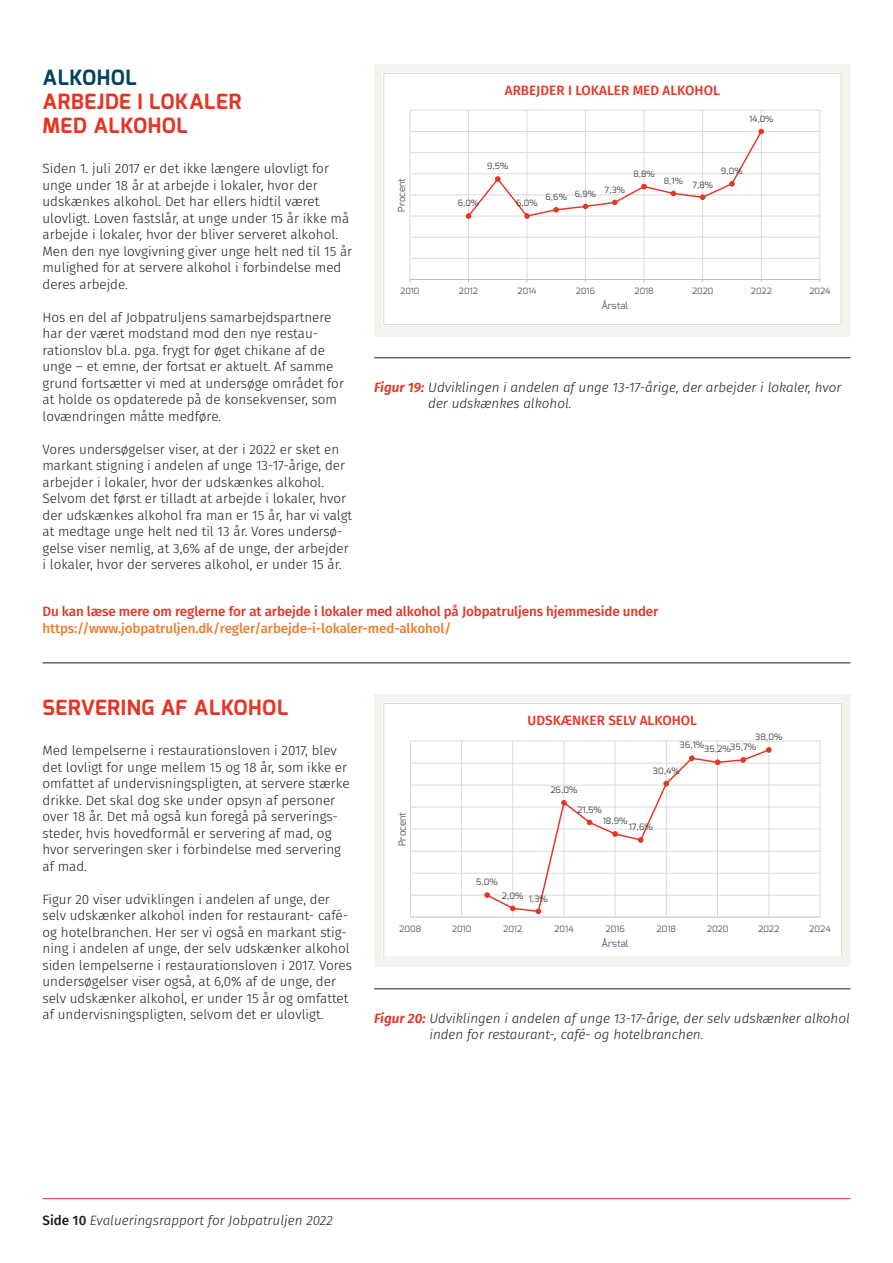
<style>
.page{position:relative;width:893px;height:1263px;background:#fff}
.page>*{position:absolute;margin:0;border:0;box-sizing:border-box;transform-origin:0 0}
.Mellemoverskrift_stø{font:700 21px/24px "Exo";letter-spacing:.03em;color:#e63424}
.Mellemoverskrift_stø-2{font:700 21px "Exo";letter-spacing:.03em;color:#004360}
.Brød{font:300 13.5px/16.5px "Fira Sans";color:#1d1d1b}
.Brød-2{font:italic 300 13.5px/16.5px "Fira Sans";color:#1d1d1b}
.Brød-3{font:500 13.5px/16.5px "Fira Sans";letter-spacing:-.01em;color:#e63424}
.t1{font:9.75px "Exo";color:#5b5a5a}
.t2{font:9.6px "Exo";color:#5b5a5a}
.t3{font:8.7px "Exo";letter-spacing:.005em;color:#414141}
.t4{font:8.7px "Exo";letter-spacing:.005em;color:#5b5a5a}
.t5{font:8.55px "Exo";color:#414141}
.t6{font:8.55px "Exo";letter-spacing:.005em;color:#5b5a5a}
.s1{font-weight:600;color:#e63424}
.s2{color:#ea7f2f}
.s3{font-weight:500;font-style:normal}
</style>
<div class="page">
<hr style="left:43px;top:1198px;width:807px;height:1px;background:#e63424">
<hr style="left:43px;top:663px;width:807px;height:1px;background:#1d1d1b">
<div style="left:374px;top:64px;width:476px;height:272px;background:#f6f3ee"></div>
<div style="left:384px;top:73px;width:457px;height:251px;background:#fff"></div>
<hr style="left:410px;top:258px;width:410px;height:1px;background:#dadada">
<hr style="left:410px;top:237px;width:410px;height:1px;background:#dadada">
<hr style="left:410px;top:216px;width:410px;height:1px;background:#dadada">
<hr style="left:410px;top:195px;width:410px;height:1px;background:#dadada">
<hr style="left:410px;top:173px;width:410px;height:1px;background:#dadada">
<hr style="left:410px;top:152px;width:410px;height:1px;background:#dadada">
<hr style="left:410px;top:131px;width:410px;height:1px;background:#dadada">
<hr style="left:410px;top:110px;width:410px;height:1px;background:#dadada">
<hr style="left:410px;top:110px;width:1px;height:169px;background:#dadada">
<hr style="left:468px;top:110px;width:1px;height:169px;background:#dadada">
<hr style="left:526px;top:110px;width:1px;height:169px;background:#dadada">
<hr style="left:585px;top:110px;width:1px;height:169px;background:#dadada">
<hr style="left:644px;top:110px;width:1px;height:169px;background:#dadada">
<hr style="left:702px;top:110px;width:1px;height:169px;background:#dadada">
<hr style="left:761px;top:110px;width:1px;height:169px;background:#dadada">
<hr style="left:819px;top:110px;width:1px;height:169px;background:#dadada">
<hr style="left:410px;top:279px;width:410px;height:1px;background:#c0bfbf">
<svg style="left:466px;top:129px;width:298px;height:90px"></svg>
<div style="left:383px;top:73px;width:458px;height:252px;border:1px solid #dadada"></div>
<hr style="left:374px;top:358px;width:476px;height:1px;background:#1d1d1b">
<div style="left:374px;top:694px;width:476px;height:272px;background:#f6f3ee"></div>
<svg style="left:383px;top:703px;width:459px;height:252px;background:#fcfbfb"></svg>
<hr style="left:374px;top:988px;width:476px;height:1px;background:#1d1d1b">
<p class="Mellemoverskrift_stø-2" style="left:43px;top:64px;width:96px">ALKOHOL</p>
<p class="Mellemoverskrift_stø" style="left:43px;top:89px;width:200px">ARBEJDE I LOKALER<br>MED ALKOHOL</p>
<p class="Brød" style="left:43px;top:160px;width:311px">Siden 1. juli 2017 er det ikke længere ulovligt for unge under 18 år at arbejde i lokaler, hvor der udskænkes alkohol. Det har ellers hidtil været ulovligt. Loven fastslår, at unge under 15 år ikke må arbejde i lokaler, hvor der bliver serveret alkohol.<br>Men den nye lovgivning giver unge helt ned til 15 år mulighed for at servere alkohol i forbindelse med deres arbejde.</p>
<p class="Brød" style="left:43px;top:309px;width:303px">Hos en del af Jobpatruljens samarbejdspartnere har der været modstand mod den nye restau&shy;rationslov bl.a. pga. frygt for øget chikane af de unge – et emne, der fortsat er aktuelt. Af samme grund fortsætter vi med at undersøge området for at holde os opdaterede på de konsekvenser, som lovændringen måtte medføre.</p>
<p class="Brød" style="left:43px;top:441px;width:311px">Vores undersøgelser viser, at der i 2022 er sket en markant stigning i andelen af unge 13-17-årige, der arbejder i lokaler, hvor der udskænkes alkohol.<br>Selvom det først er tilladt at arbejde i lokaler, hvor der udskænkes alkohol fra man er 15 år, har vi valgt at medtage unge helt ned til 13 år. Vores undersø&shy;gelse viser nemlig, at 3,6% af de unge, der arbejder i lokaler, hvor der serveres alkohol, er under 15 år.</p>
<p class="t2" style="left:396px;top:212px;width:35px;rotate:-90deg">Procent</p>
<p class="Brød-3" style="left:505px;top:82px;width:216px">ARBEJDER I LOKALER MED ALKOHOL</p>
<p class="t5" style="left:749px;top:113px;width:26px">14,0%</p>
<p class="t5" style="left:487px;top:161px;width:23px">9,5%</p>
<p class="t5" style="left:458px;top:198px;width:23px">6,0%</p>
<p class="t5" style="left:516px;top:198px;width:23px">6,0%</p>
<p class="t5" style="left:546px;top:190px;width:52px">6,6% 6,9%</p>
<p class="t5" style="left:605px;top:184px;width:22px">7,3%</p>
<p class="t5" style="left:633px;top:168px;width:23px">8,8%</p>
<p class="t5" style="left:664px;top:175px;width:21px">8,1%</p>
<p class="t5" style="left:692px;top:179px;width:22px">7,8%</p>
<p class="t5" style="left:721px;top:166px;width:23px">9,0%</p>
<p class="t6" style="left:400px;top:285px;width:21px">2010</p>
<p class="t6" style="left:459px;top:285px;width:20px">2012</p>
<p class="t6" style="left:517px;top:285px;width:20px">2014</p>
<p class="t6" style="left:576px;top:285px;width:21px">2016</p>
<p class="t6" style="left:634px;top:285px;width:21px">2018</p>
<p class="t6" style="left:692px;top:285px;width:23px">2020</p>
<p class="t6" style="left:751px;top:285px;width:23px">2022</p>
<p class="t6" style="left:809px;top:285px;width:23px">2024</p>
<p class="t2" style="left:601px;top:299px;width:28px">Årstal</p>
<p class="Brød-2" style="left:428px;top:379px;width:415px;text-indent:-54px"><span class="s1">Figur 19:</span> Udviklingen i andelen af unge 13-17-årige, der arbejder i lokaler, hvor der udskænkes alkohol.</p>
<p class="Brød-3" style="left:43px;top:602px;width:617px">Du kan læse mere om reglerne for at arbejde i lokaler med alkohol på Jobpatruljens hjemmeside under <span class="s2">https://www.jobpatruljen.dk/regler/arbejde-i-lokaler-med-alkohol/</span></p>
<p class="Mellemoverskrift_stø" style="left:43px;top:695px;width:247px">SERVERING AF ALKOHOL</p>
<p class="Brød" style="left:43px;top:742px;width:309px">Med lempelserne i restaurationsloven i 2017, blev det lovligt for unge mellem 15 og 18 år, som ikke er omfattet af undervisningspligten, at servere stærke drikke. Det skal dog ske under opsyn af personer over 18 år. Det må også kun foregå på serverings&shy;steder, hvis hovedformål er servering af mad, og hvor serveringen sker i forbindelse med servering af mad.</p>
<p class="Brød" style="left:43px;top:891px;width:311px">Figur 20 viser udviklingen i andelen af unge, der selv udskænker alkohol inden for restaurant- café&shy;og hotelbranchen. Her ser vi også en markant stig&shy;ning i andelen af unge, der selv udskænker alkohol siden lempelserne i restaurationsloven i 2017. Vores undersøgelser viser også, at 6,0% af de unge, der selv udskænker alkohol, er under 15 år og omfattet af undervisningspligten, selvom det er ulovligt.</p>
<p class="Brød-3" style="left:528px;top:712px;width:171px">UDSKÆNKER SELV ALKOHOL</p>
<p class="t3" style="left:755px;top:731px;width:29px">38,0%</p>
<p class="t3" style="left:680px;top:740px;width:26px">36,1%</p>
<p class="t3" style="left:704px;top:743px;width:53px">35,2%35,7%</p>
<p class="t1" style="left:396px;top:846px;width:36px;rotate:-90deg">Procent</p>
<p class="t3" style="left:550px;top:784px;width:29px">26,0%</p>
<p class="t3" style="left:577px;top:804px;width:26px">21,5%</p>
<p class="t3" style="left:653px;top:765px;width:28px">30,4%</p>
<p class="t3" style="left:476px;top:876px;width:23px">5,0%</p>
<p class="t3" style="left:502px;top:891px;width:47px">2,0% 1,3%</p>
<p class="t3" style="left:603px;top:815px;width:26px">18,9%</p>
<p class="t3" style="left:629px;top:821px;width:26px">17,6%</p>
<p class="t4" style="left:399px;top:923px;width:24px">2008</p>
<p class="t4" style="left:452px;top:923px;width:21px">2010</p>
<p class="t4" style="left:503px;top:923px;width:21px">2012</p>
<p class="t4" style="left:554px;top:923px;width:21px">2014</p>
<p class="t4" style="left:605px;top:923px;width:21px">2016</p>
<p class="t4" style="left:656px;top:923px;width:21px">2018</p>
<p class="t4" style="left:707px;top:923px;width:23px">2020</p>
<p class="t4" style="left:758px;top:923px;width:23px">2022</p>
<p class="t4" style="left:809px;top:923px;width:23px">2024</p>
<p class="t1" style="left:601px;top:937px;width:29px">Årstal</p>
<p class="Brød-2" style="left:429px;top:1010px;width:422px;text-indent:-55px"><span class="s1">Figur 20:</span> Udviklingen i andelen af unge 13-17-årige, der selv udskænker alkohol inden for restaurant-, café- og hotelbranchen.</p>
<p class="Brød-2" style="left:43px;top:1211px;width:292px"><span class="s3">Side 10</span> Evalueringsrapport for Jobpatruljen 2022</p>
</div>
